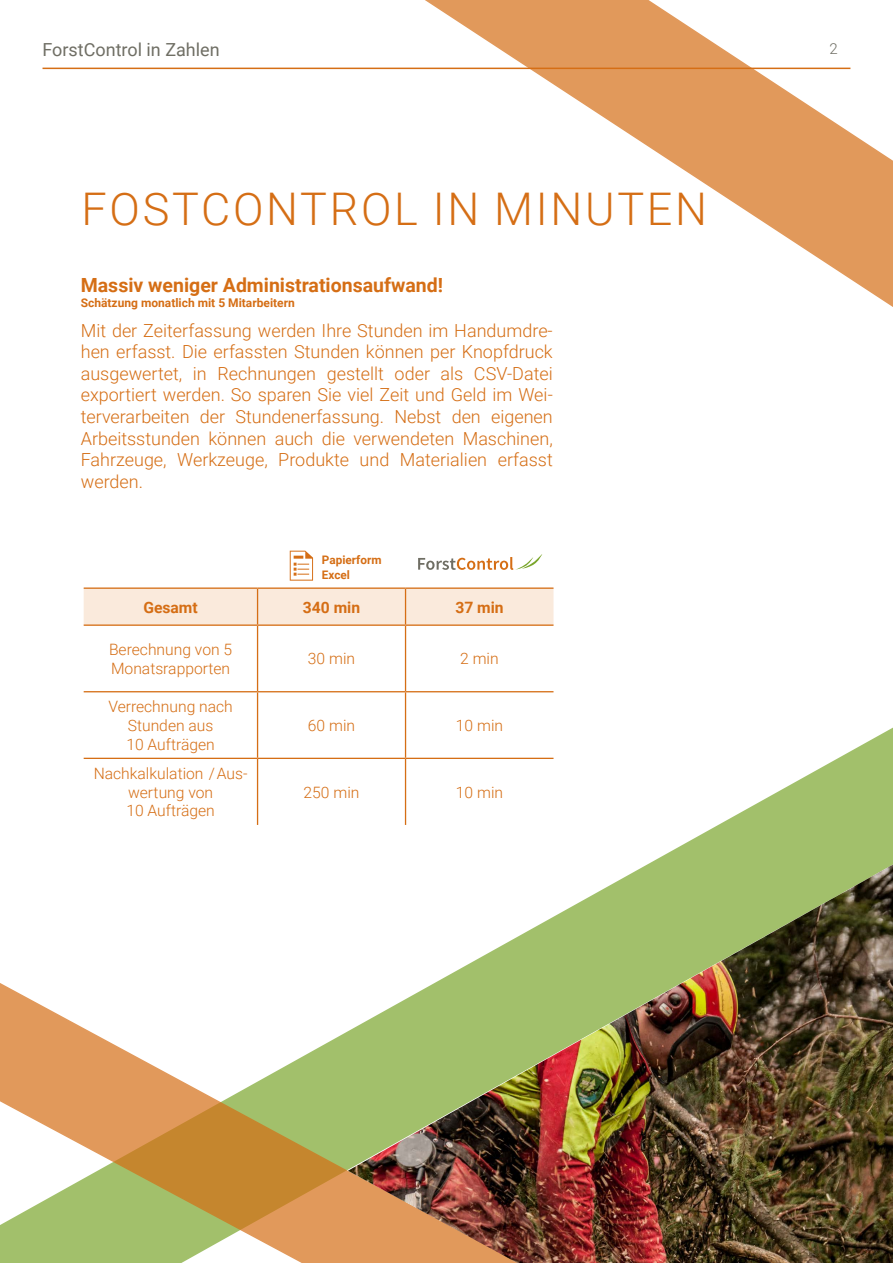
<style>
.page{position:relative;width:893px;height:1263px;background:#fff}
.page>*{position:absolute;margin:0;border:0;box-sizing:border-box;transform-origin:0 0}
.t1{font:300 45px "Roboto";letter-spacing:.06em;color:#d56e15}
.t2{font:700 19.5px "Roboto";color:#d56e15}
.t3{font:300 18px/21.6px "Roboto";color:#d56e15;text-align:justify}
.t4{font:18px "Roboto";color:#6f6e64}
.t5{font:300 15.6px/18.8px "Roboto";color:#d56e15;text-align:center}
.t6{font:700 15.6px "Roboto";color:#d56e15}
.t7{font:300 15px "Roboto";color:#6f6e64}
.t8{font:700 12px "Roboto";color:#d56e15}
.t9{font:700 11.7px/14.1px "Roboto";color:#d56e15}
</style>
<div class="page">
<hr style="left:43px;top:68px;width:807px;height:1px;background:#d56e15">
<div style="left:84px;top:589px;width:469px;height:35px;background:#faeadc"></div>
<hr style="left:84px;top:587px;width:174px;height:2px;background:#d56e15">
<hr style="left:257px;top:589px;width:1px;height:35px;background:#d56e15">
<hr style="left:258px;top:587px;width:148px;height:2px;background:#d56e15">
<hr style="left:405px;top:589px;width:1px;height:35px;background:#d56e15">
<hr style="left:406px;top:587px;width:147px;height:2px;background:#d56e15">
<hr style="left:84px;top:624px;width:174px;height:2px;background:#d56e15">
<hr style="left:257px;top:626px;width:1px;height:65px;background:#d56e15">
<hr style="left:258px;top:624px;width:148px;height:2px;background:#d56e15">
<hr style="left:405px;top:626px;width:1px;height:65px;background:#d56e15">
<hr style="left:406px;top:624px;width:147px;height:2px;background:#d56e15">
<hr style="left:84px;top:691px;width:174px;height:1px;background:#d56e15">
<hr style="left:257px;top:692px;width:1px;height:66px;background:#d56e15">
<hr style="left:258px;top:691px;width:148px;height:1px;background:#d56e15">
<hr style="left:405px;top:692px;width:1px;height:66px;background:#d56e15">
<hr style="left:406px;top:691px;width:147px;height:1px;background:#d56e15">
<svg style="left:290px;top:551px;width:23px;height:30px"></svg>
<svg style="left:418px;top:554px;width:124px;height:16px"></svg>
<svg style="left:83px;top:727px;width:810px;height:137px"></svg>
<svg style="left:0;top:983px;width:348px;height:280px"></svg>
<svg style="left:129px;top:0;width:764px;height:307px"></svg>
<img style="left:348px;top:864px;width:545px;height:399px">
<p class="t4" style="left:43px;top:37px;width:179px">ForstControl in Zahlen</p>
<p class="t7" style="left:829px;top:38px;width:10px">2</p>
<h1 class="t1" style="left:82px;top:178px;width:627px">FOSTCONTROL IN MINUTEN</h1>
<p class="t2" style="left:81px;top:271px;width:364px">Massiv weniger Administrationsaufwand!</p>
<p class="t8" style="left:81px;top:294px;width:216px">Schätzung monatlich mit 5 Mitarbeitern</p>
<p class="t3" style="left:81px;top:319px;width:473px">Mit der Zeiterfassung werden Ihre Stunden im Handumdre&shy;hen erfasst. Die erfassten Stunden können per Knopfdruck ausgewertet, in Rechnungen gestellt oder als CSV-Datei exportiert werden. So sparen Sie viel Zeit und Geld im Wei&shy;terverarbeiten der Stundenerfassung. Nebst den eigenen Arbeitsstunden können auch die verwendeten Maschinen, Fahrzeuge, Werkzeuge, Produkte und Materialien erfasst werden.</p>
<p class="t9" style="left:322px;top:553px;width:61px">Papierform<br>Excel</p>
<p class="t6" style="left:143px;top:596px;width:56px">Gesamt</p>
<p class="t6" style="left:303px;top:596px;width:59px">340 min</p>
<p class="t6" style="left:455px;top:596px;width:50px">37 min</p>
<p class="t5" style="left:109px;top:639px;width:125px;text-align:left">Berechnung von 5<br>Monatsrapporten</p>
<p class="t5" style="left:308px;top:649px;width:49px">30 min</p>
<p class="t5" style="left:460px;top:649px;width:40px">2 min</p>
<p class="t5" style="left:108px;top:697px;width:126px">Verrechnung nach<br>Stunden aus<br>10 Aufträgen</p>
<p class="t5" style="left:308px;top:715px;width:49px">60 min</p>
<p class="t5" style="left:456px;top:715px;width:49px">10 min</p>
<p class="t5" style="left:94px;top:763px;width:155px">Nachkalkulation / Aus&shy;wertung von<br>10 Aufträgen</p>
<p class="t5" style="left:304px;top:782px;width:57px">250 min</p>
<p class="t5" style="left:456px;top:782px;width:49px">10 min</p>
</div>
